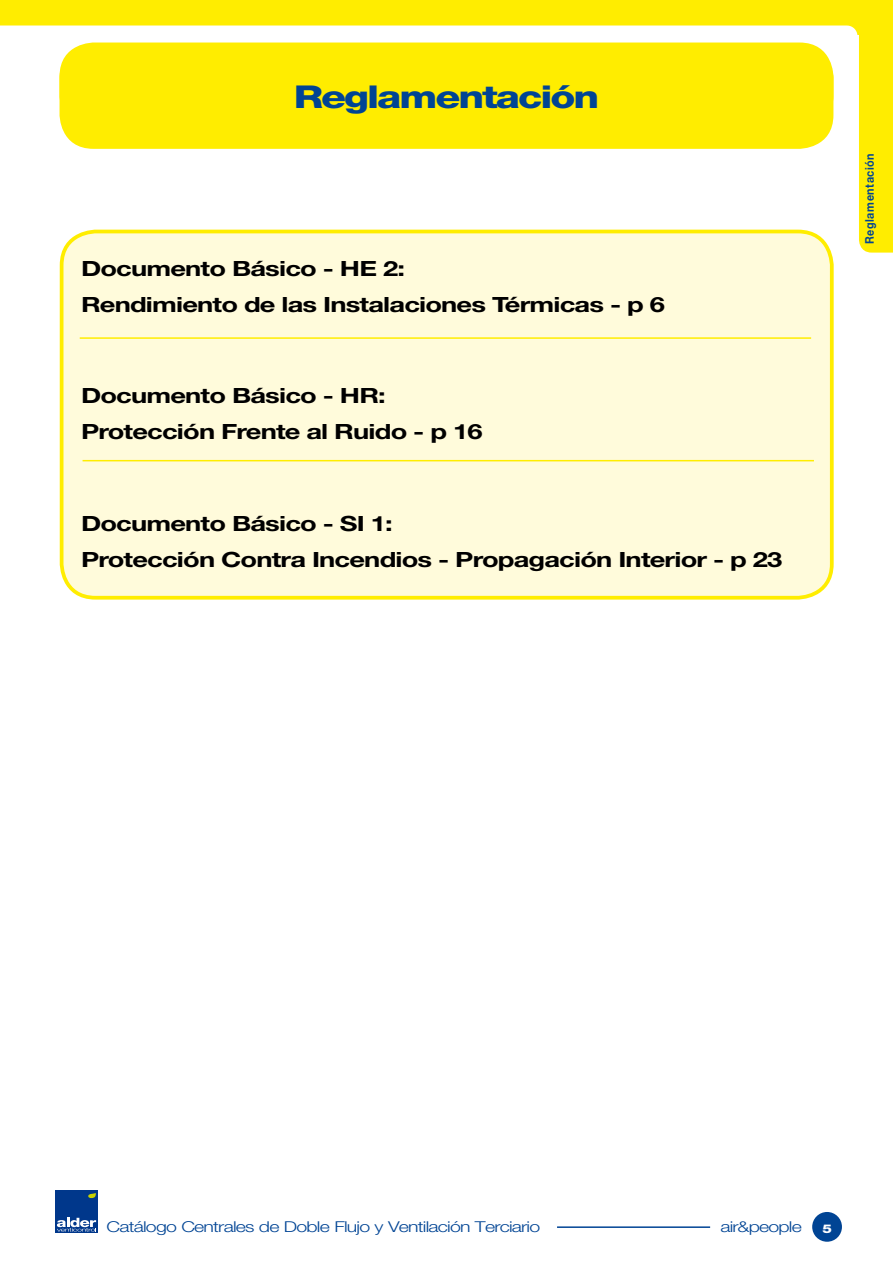
<style>
.page{position:relative;width:893px;height:1263px;background:#fff}
.page>*{position:absolute;margin:0;border:0;box-sizing:border-box;transform-origin:0 0}
.t1{font:800 31.5px "Helvetica Neue LT Std";letter-spacing:-.05em;color:#004494;scale:1.3 1}
.t2{font:700 21px/36px "Helvetica Neue LT Std";letter-spacing:-.03em;color:#000;scale:1.3 1}
.t3{font:300 15px "Helvetica Neue";letter-spacing:-.04em;color:#004494;scale:1.3 1}
.t4{font:700 12px "Helvetica Neue LT Std";letter-spacing:.05em;color:#004494;scale:.9 1}
.t5{font:800 12px "Helvetica Neue";color:#fff;scale:1.25 1}
</style>
<div class="page">
<svg style="left:0;top:0;width:893px;height:253px"></svg>
<div style="left:812px;top:1212px;width:30px;height:30px;background:#004494;border-radius:50%"></div>
<hr style="left:557px;top:1226px;width:153px;height:2px;background:#004494">
<div style="left:55px;top:1191px;width:43px;height:42px;background:#00378b"></div>
<svg style="left:88px;top:1193px;width:8px;height:5px"></svg>
<svg style="left:57px;top:1218px;width:40px;height:14px"></svg>
<div style="left:60px;top:43px;width:773px;height:106px;background:#ffed00;border-radius:34px"></div>
<div style="left:62px;top:231px;width:770px;height:367px;background:#fffbdb;border-radius:34px"></div>
<div style="left:60px;top:230px;width:774px;height:370px;border:4px solid #ffed00;border-radius:34px"></div>
<hr style="left:80px;top:337px;width:731px;height:2px;background:#ffed00">
<hr style="left:83px;top:460px;width:731px;height:1px;background:#ffed00">
<h1 class="t1" style="left:294px;top:78px;width:237px">Reglamentación</h1>
<p class="t2" style="left:81px;top:250px;width:451px">Documento Básico - HE 2:<br>Rendimiento de las Instalaciones Térmicas - p 6</p>
<p class="t2" style="left:81px;top:377px;width:310px">Documento Básico - HR:<br>Protección Frente al Ruido - p 16</p>
<p class="t2" style="left:81px;top:505px;width:541px">Documento Básico - SI 1:<br>Protección Contra Incendios - Propagación Interior - p 23</p>
<p class="t4" style="left:862px;top:244px;width:103px;rotate:-90deg">Reglamentación</p>
<p class="t3" style="left:107px;top:1218px;width:335px">Catálogo Centrales de Doble Flujo y Ventilación Terciario</p>
<p class="t3" style="left:720px;top:1218px;width:64px">air&amp;people</p>
<p class="t5" style="left:822px;top:1221px;width:9px">5</p>
</div>
